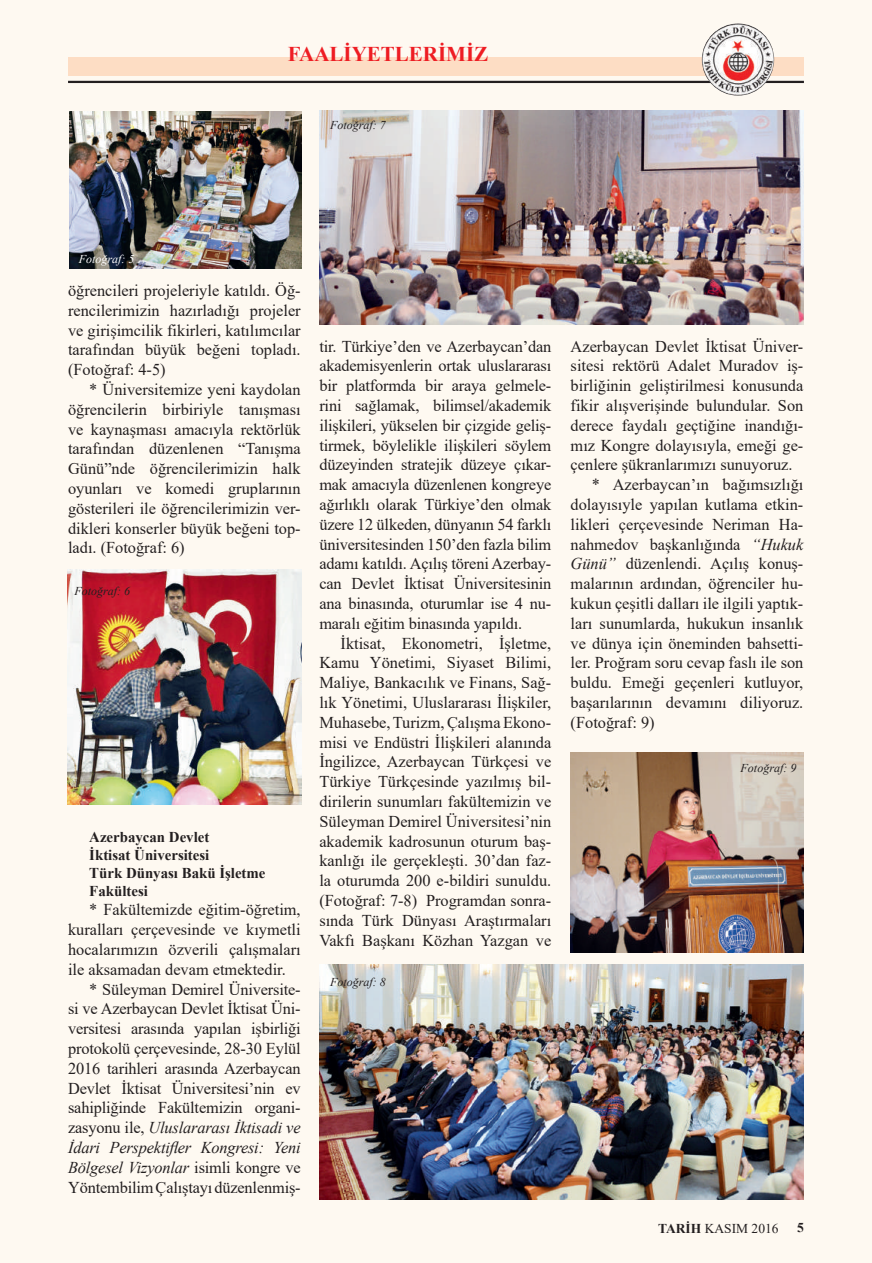
<style>
.page{position:relative;width:872px;height:1263px;background:#fef9f1}
.page>*{position:absolute;margin:0;border:0;box-sizing:border-box;transform-origin:0 0}
.t1{font:700 21px "Times New Roman";color:#ee1d23}
.t2{font:16.5px/19.8px "Times New Roman";color:#231f20;text-align:justify}
.t3{font:italic 16.5px "Times New Roman";letter-spacing:-.01em;color:#231f20}
.t4{font:700 15px/18px "Times New Roman";color:#231f20}
.t5{font:13.5px "Times New Roman";color:#231f20}
.t6{font:700 13.5px "Times New Roman";color:#231f20}
.t7{font:italic 12px "Times New Roman";color:#231f20}
.t8{font:italic 12px "Times New Roman";color:#fff}
.s1{font-style:normal}
.s2{font-style:italic}
.s3{font-weight:700}
</style>
<div class="page">
<div style="left:68px;top:57px;width:736px;height:19px;background:#fdddc4"></div>
<hr style="left:68px;top:81px;width:736px;height:2px;background:#231f20">
<img style="left:702px;top:23px;width:72px;height:73px;border-radius:36px">
<img style="left:68px;top:570px;width:233px;height:234px">
<img style="left:70px;top:111px;width:231px;height:158px">
<img style="left:570px;top:753px;width:234px;height:199px">
<img style="left:319px;top:111px;width:484px;height:213px">
<img style="left:319px;top:964px;width:485px;height:235px">
<p class="t1" style="left:288px;top:39px;width:202px">FAALİYETLERİMİZ</p>
<p class="t7" style="left:330px;top:117px;width:57px">Fotoğraf: 7</p>
<p class="t8" style="left:79px;top:251px;width:57px">Fotoğraf: 5</p>
<p class="t2" style="left:68px;top:280px;width:234px">öğrencileri projeleriyle katıldı. Öğ&shy;rencilerimizin hazırladığı projeler ve girişimcilik fikirleri, katılımcılar tarafından büyük beğeni topladı. (Fotoğraf: 4-5)</p>
<p class="t2" style="left:68px;top:379px;width:234px;text-indent:21px">* Üniversitemize yeni kaydolan öğrencilerin birbiriyle tanışması ve kaynaşması amacıyla rektörlük tarafından düzenlenen “Tanışma Günü”nde öğrencilerimizin halk oyunları ve komedi gruplarının gösterileri ile öğrencilerimizin ver&shy;dikleri konserler büyük beğeni top&shy;ladı. (Fotoğraf: 6)</p>
<p class="t7" style="left:74px;top:583px;width:57px">Fotoğraf: 6</p>
<p class="t4" style="left:89px;top:827px;width:178px">Azerbaycan Devlet<br>İktisat Üniversitesi<br>Türk Dünyası Bakü İşletme<br>Fakültesi</p>
<p class="t2" style="left:89px;top:899px;width:213px">* Fakültemizde eğitim-öğretim,</p>
<p class="t2" style="left:68px;top:919px;width:234px">kuralları çerçevesinde ve kıymetli</p>
<p class="t2" style="left:68px;top:939px;width:234px">hocalarımızın özverili çalışmaları</p>
<p class="t2" style="left:68px;top:959px;width:219px">ile aksamadan devam etmektedir.</p>
<p class="t2" style="left:89px;top:978px;width:213px">* Süleyman Demirel Üniversite-</p>
<p class="t2" style="left:68px;top:998px;width:234px">si ve Azerbaycan Devlet İktisat Üni-</p>
<p class="t2" style="left:68px;top:1018px;width:234px">versitesi arasında yapılan işbirliği</p>
<p class="t2" style="left:68px;top:1038px;width:234px">protokolü çerçevesinde, 28-30 Eylül</p>
<p class="t2" style="left:68px;top:1058px;width:234px">2016 tarihleri arasında Azerbaycan</p>
<p class="t2" style="left:68px;top:1077px;width:234px">Devlet İktisat Üniversitesi’nin ev</p>
<p class="t2" style="left:68px;top:1097px;width:234px">sahipliğinde Fakültemizin organi-</p>
<p class="t3" style="left:68px;top:1116px;width:234px"><span class="s1">zasyonu ile,</span> Uluslararası İktisadi ve</p>
<p class="t3" style="left:68px;top:1136px;width:234px">İdari Perspektifler Kongresi: Yeni</p>
<p class="t3" style="left:68px;top:1156px;width:234px">Bölgesel Vizyonlar <span class="s1">isimli kongre ve</span></p>
<p class="t2" style="left:68px;top:1176px;width:234px">Yöntembilim Çalıştayı düzenlenmiş-</p>
<p class="t2" style="left:319px;top:336px;width:233px">tir. Türkiye’den ve Azerbaycan’dan akademisyenlerin ortak uluslararası bir platformda bir araya gelmele&shy;rini sağlamak, bilimsel/akademik ilişkileri, yükselen bir çizgide geliş&shy;tirmek, böylelikle ilişkileri söylem düzeyinden stratejik düzeye çıkar&shy;mak amacıyla düzenlenen kongreye ağırlıklı olarak Türkiye’den olmak üzere 12 ülkeden, dünyanın 54 farklı üniversitesinden 150’den fazla bilim adamı katıldı. Açılış töreni Azerbay&shy;can Devlet İktisat Üniversitesinin ana binasında, oturumlar ise 4 nu&shy;maralı eğitim binasında yapıldı.</p>
<p class="t2" style="left:319px;top:633px;width:233px;text-indent:21px">İktisat, Ekonometri, İşletme, Kamu Yönetimi, Siyaset Bilimi, Maliye, Bankacılık ve Finans, Sağ&shy;lık Yönetimi, Uluslararası İlişkiler, Muhasebe, Turizm, Çalışma Ekono&shy;misi ve Endüstri İlişkileri alanında İngilizce, Azerbaycan Türkçesi ve Türkiye Türkçesinde yazılmış bil&shy;dirilerin sunumları fakültemizin ve Süleyman Demirel Üniversitesi’nin akademik kadrosunun oturum baş&shy;kanlığı ile gerçekleşti. 30’dan faz&shy;la oturumda 200 e-bildiri sunuldu. (Fotoğraf: 7-8) Programdan sonra&shy;sında Türk Dünyası Araştırmaları Vakfı Başkanı Közhan Yazgan ve</p>
<p class="t7" style="left:330px;top:973px;width:57px">Fotoğraf: 8</p>
<p class="t2" style="left:570px;top:336px;width:234px">Azerbaycan Devlet İktisat Üniver-</p>
<p class="t2" style="left:570px;top:355px;width:234px">sitesi rektörü Adalet Muradov iş-</p>
<p class="t2" style="left:570px;top:375px;width:234px">birliğinin geliştirilmesi konusunda</p>
<p class="t2" style="left:570px;top:395px;width:234px">fikir alışverişinde bulundular. Son</p>
<p class="t2" style="left:570px;top:415px;width:234px">derece faydalı geçtiğine inandığı-</p>
<p class="t2" style="left:570px;top:435px;width:234px">mız Kongre dolayısıyla, emeği ge-</p>
<p class="t2" style="left:570px;top:454px;width:223px">çenlere şükranlarımızı sunuyoruz.</p>
<p class="t2" style="left:592px;top:474px;width:213px">* Azerbaycan’ın bağımsızlığı</p>
<p class="t2" style="left:570px;top:494px;width:234px">dolayısıyle yapılan kutlama etkin-</p>
<p class="t2" style="left:570px;top:514px;width:234px">likleri çerçevesinde Neriman Ha-</p>
<p class="t2" style="left:570px;top:534px;width:234px">nahmedov başkanlığında <span class="s2">“Hukuk</span></p>
<p class="t2" style="left:570px;top:553px;width:234px"><span class="s2">Günü”</span> düzenlendi. Açılış konuş-</p>
<p class="t2" style="left:570px;top:573px;width:234px">malarının ardından, öğrenciler hu-</p>
<p class="t2" style="left:570px;top:593px;width:234px">kukun çeşitli dalları ile ilgili yaptık-</p>
<p class="t2" style="left:570px;top:613px;width:234px">ları sunumlarda, hukukun insanlık</p>
<p class="t2" style="left:570px;top:633px;width:234px">ve dünya için öneminden bahsetti-</p>
<p class="t2" style="left:570px;top:652px;width:234px">ler. Proğram soru cevap faslı ile son</p>
<p class="t2" style="left:570px;top:672px;width:234px">buldu. Emeği geçenleri kutluyor,</p>
<p class="t2" style="left:570px;top:692px;width:234px">başarılarının devamını diliyoruz.</p>
<p class="t2" style="left:570px;top:712px;width:85px">(Fotoğraf: 9)</p>
<p class="t7" style="left:740px;top:760px;width:57px">Fotoğraf: 9</p>
<p class="t5" style="left:658px;top:1219px;width:122px"><span class="s3">TARİH</span> KASIM 2016</p>
<p class="t6" style="left:797px;top:1218px;width:8px">5</p>
</div>
